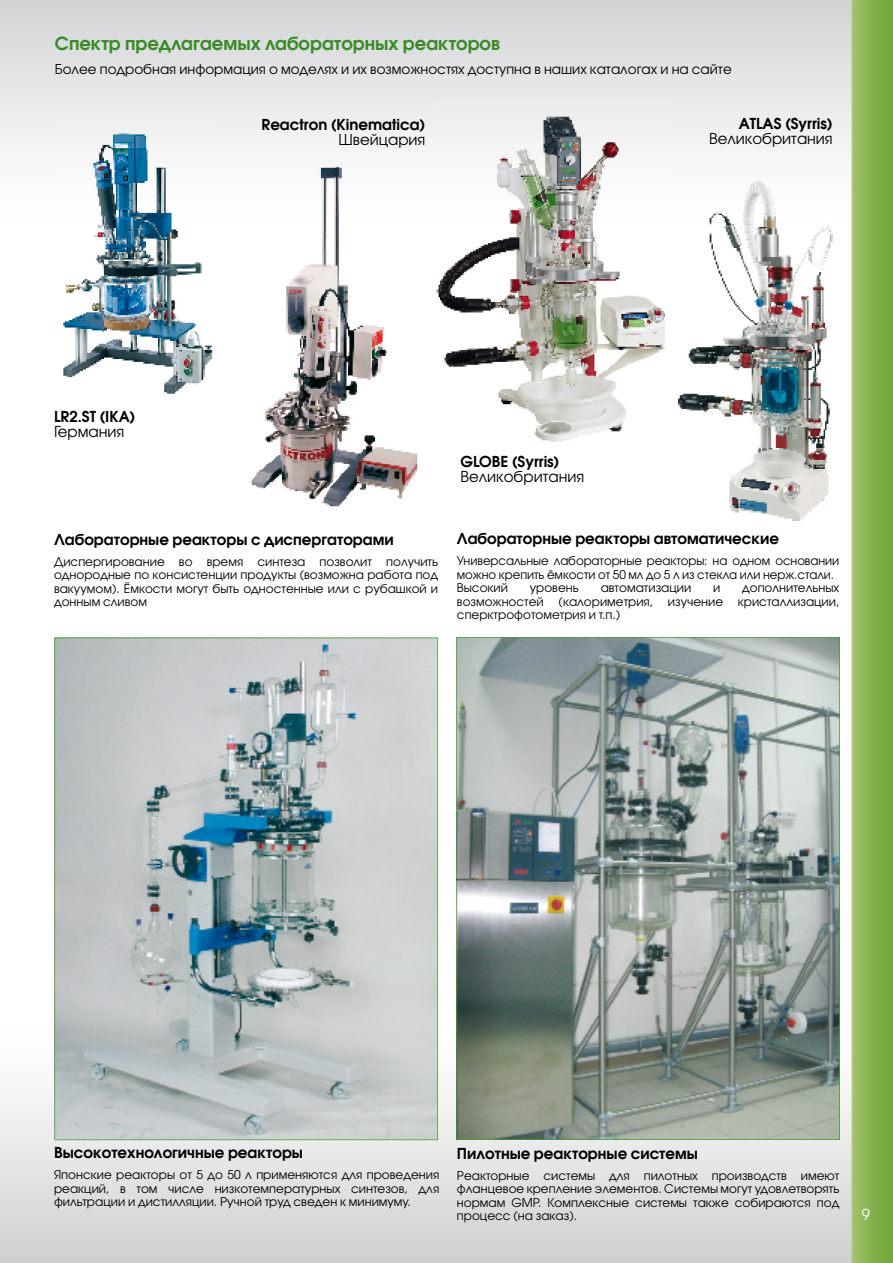
<style>
.page{position:relative;width:893px;height:1263px;background:#fff}
.page>*{position:absolute;margin:0;border:0;box-sizing:border-box;transform-origin:0 0}
.t1{font:600 18px "Avant Garde Gothic C";color:#388b27}
.t2{font:600 15px "Avant Garde Gothic C";color:#000}
.t3{font:15px "Avant Garde Gothic C";color:#000}
.t4{font:15px "Avant Garde Gothic C";color:#fff}
.t5{font:13.5px "Avant Garde Gothic C";color:#000}
.t6{font:12px/13.5px "Avant Garde Gothic C";color:#000;text-align:justify}
</style>
<div class="page">
<img style="left:0;top:0;width:892px;height:1263px">
<svg style="left:54px;top:638px;width:384px;height:502px;background:#acbcb5"></svg>
<svg style="left:456px;top:637px;width:383px;height:503px;background:#929d99"></svg>
<img style="left:226px;top:167px;width:213px;height:340px">
<img style="left:52px;top:117px;width:170px;height:288px">
<img style="left:678px;top:181px;width:154px;height:340px">
<img style="left:435px;top:104px;width:237px;height:340px">
<img style="left:435px;top:167px;width:4px;height:277px">
<h1 class="t1" style="left:55px;top:36px;width:446px">Спектр предлагаемых лабораторных реакторов</h1>
<p class="t5" style="left:55px;top:62px;width:678px">Более подробная информация о моделях и их возможностях доступна в наших каталогах и на сайте</p>
<p class="t2" style="left:262px;top:118px;width:165px">Reactron (Kinematica)</p>
<p class="t3" style="left:338px;top:131px;width:88px">Швейцария</p>
<p class="t2" style="left:738px;top:117px;width:95px">ATLAS (Syrris)</p>
<p class="t3" style="left:709px;top:130px;width:125px">Великобритания</p>
<p class="t2" style="left:54px;top:410px;width:83px">LR2.ST (IKA)</p>
<p class="t3" style="left:54px;top:423px;width:72px">Германия</p>
<p class="t2" style="left:460px;top:455px;width:101px">GLOBE (Syrris)</p>
<p class="t3" style="left:460px;top:468px;width:125px">Великобритания</p>
<p class="t2" style="left:54px;top:533px;width:341px">Лабораторные реакторы с диспергаторами</p>
<p class="t6" style="left:54px;top:555px;width:385px">Диспергирование во время синтеза позволит получить однородные по консистенции продукты (возможна работа под вакуумом). Ёмкости могут быть одностенные или с рубашкой и донным сливом</p>
<p class="t2" style="left:457px;top:532px;width:323px">Лабораторные реакторы автоматические</p>
<p class="t6" style="left:457px;top:554px;width:384px;text-align:left">Универсальные лабораторные реакторы: на одном основании можно крепить ёмкости от 50 мл до 5 л из стекла или нерж.стали.<br>Высокий</p>
<p class="t6" style="left:457px;top:581px;width:384px;text-indent:285px">дополнительных возможностей (калориметрия, изучение кристаллизации, сперктрофотометрия и т.п.)</p>
<p class="t6" style="left:530px;top:581px;width:50px">уровень</p>
<p class="t6" style="left:600px;top:581px;width:92px">автоматизации</p>
<p class="t6" style="left:713px;top:581px;width:9px">и</p>
<p class="t2" style="left:54px;top:1146px;width:250px">Высокотехнологичные реакторы</p>
<p class="t6" style="left:54px;top:1168px;width:387px">Японские реакторы от 5 до 50 л применяются для проведения реакций, в том числе низкотемпературных синтезов, для фильтрации и дистилляции. Ручной труд сведен к минимуму.</p>
<p class="t2" style="left:457px;top:1147px;width:242px">Пилотные реакторные системы</p>
<p class="t6" style="left:457px;top:1169px;width:384px">Реакторные системы для пилотных производств имеют фланцевое крепление элементов. Системы могут удовлетворять нормам GMP. Комплексные системы также собираются под процесс (на заказ).</p>
<p class="t4" style="left:861px;top:1207px;width:10px">9</p>
</div>
